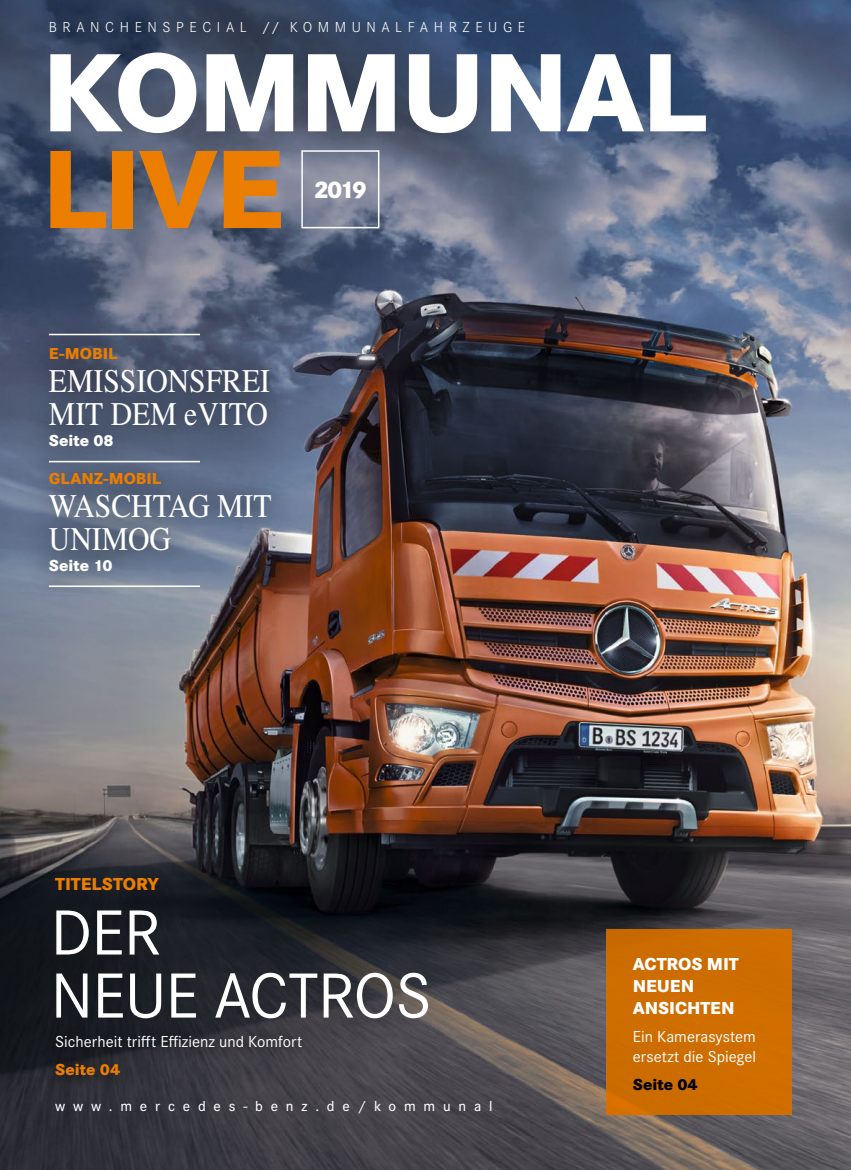
<style>
.page{position:relative;width:851px;height:1170px;background:#fff}
.page>*{position:absolute;margin:0;border:0;box-sizing:border-box;transform-origin:0 0}
.t1{font:800 115.5px "Corporate S";letter-spacing:-.025em;color:#fff}
.t2{font:800 115.5px "Corporate S";color:#eb7d00}
.t3{font:66px/63px "Corporate S";letter-spacing:-.01em;color:#fff}
.t4{font:33px/33px "Times LT Std";color:#fff;scale:.9 1}
.t5{font:800 24.9px "Corporate S";color:#fff}
.t6{font:800 18px/21.6px "Corporate S";letter-spacing:-.005em;color:#fff}
.t7{font:800 18px "Corporate S";letter-spacing:-.005em;color:#eb7d00}
.t8{font:16.5px/19.8px "Corporate S";color:#fff}
.t9{font:800 16.5px "Corporate S";color:#eb7d00}
.t10{font:800 16.5px "Corporate S";letter-spacing:.005em;color:#fff}
.t11{font:800 16.5px "Corporate S";letter-spacing:.005em;color:#000}
.t12{font:300 15px "Corporate S";letter-spacing:.37em;color:#fff}
.t13{font:500 15px "Corporate S";letter-spacing:.52em;color:#fff}
</style>
<div class="page">
<img style="left:0;top:0;width:850px;height:1169px">
<div style="left:301px;top:150px;width:78px;height:78px;border:2px solid #fff"></div>
<div style="left:606px;top:929px;width:185px;height:185px;background:#ce6d00"></div>
<div style="left:43px;top:1021px;width:271px;height:68px;background:#000;opacity:.75"></div>
<div style="left:23px;top:445px;width:272px;height:154px;background:#000;opacity:.75"></div>
<div style="left:23px;top:320px;width:272px;height:154px;background:#000;opacity:.75"></div>
<hr style="left:49px;top:461px;width:151px;height:1px;background:#fff">
<hr style="left:49px;top:334px;width:151px;height:1px;background:#fff">
<hr style="left:49px;top:585px;width:151px;height:2px;background:#fff">
<p class="t12" style="left:49px;top:17px;width:477px">BRANCHENSPECIAL // KOMMUNALFAHRZEUGE</p>
<p class="t1" style="left:41px;top:13px;width:666px">KOMMUNAL</p>
<p class="t2" style="left:41px;top:110px;width:243px">LIVE</p>
<p class="t5" style="left:313px;top:172px;width:55px">2019</p>
<p class="t9" style="left:49px;top:342px;width:70px">E-MOBIL</p>
<p class="t4" style="left:49px;top:364px;width:247px">EMISSIONSFREI</p>
<p class="t4" style="left:49px;top:397px;width:245px">MIT DEM eVITO</p>
<p class="t10" style="left:49px;top:429px;width:66px">Seite 08</p>
<p class="t9" style="left:49px;top:467px;width:114px">GLANZ-MOBIL</p>
<p class="t4" style="left:49px;top:489px;width:249px">WASCHTAG MIT<br>UNIMOG</p>
<p class="t10" style="left:49px;top:554px;width:65px">Seite 10</p>
<p class="t7" style="left:55px;top:871px;width:105px">TITELSTORY</p>
<p class="t3" style="left:51px;top:898px;width:382px">DER<br>NEUE ACTROS</p>
<p class="t8" style="left:55px;top:1030px;width:248px">Sicherheit trifft Effizienz und Komfort</p>
<p class="t9" style="left:55px;top:1058px;width:66px">Seite 04</p>
<p class="t13" style="left:55px;top:1095px;width:438px">www.mercedes-benz.de/kommunal</p>
<p class="t6" style="left:632px;top:953px;width:107px">ACTROS MIT<br>NEUEN<br>ANSICHTEN</p>
<p class="t8" style="left:632px;top:1025px;width:125px">Ein Kamerasystem ersetzt die Spiegel</p>
<p class="t11" style="left:632px;top:1072px;width:66px">Seite 04</p>
</div>
